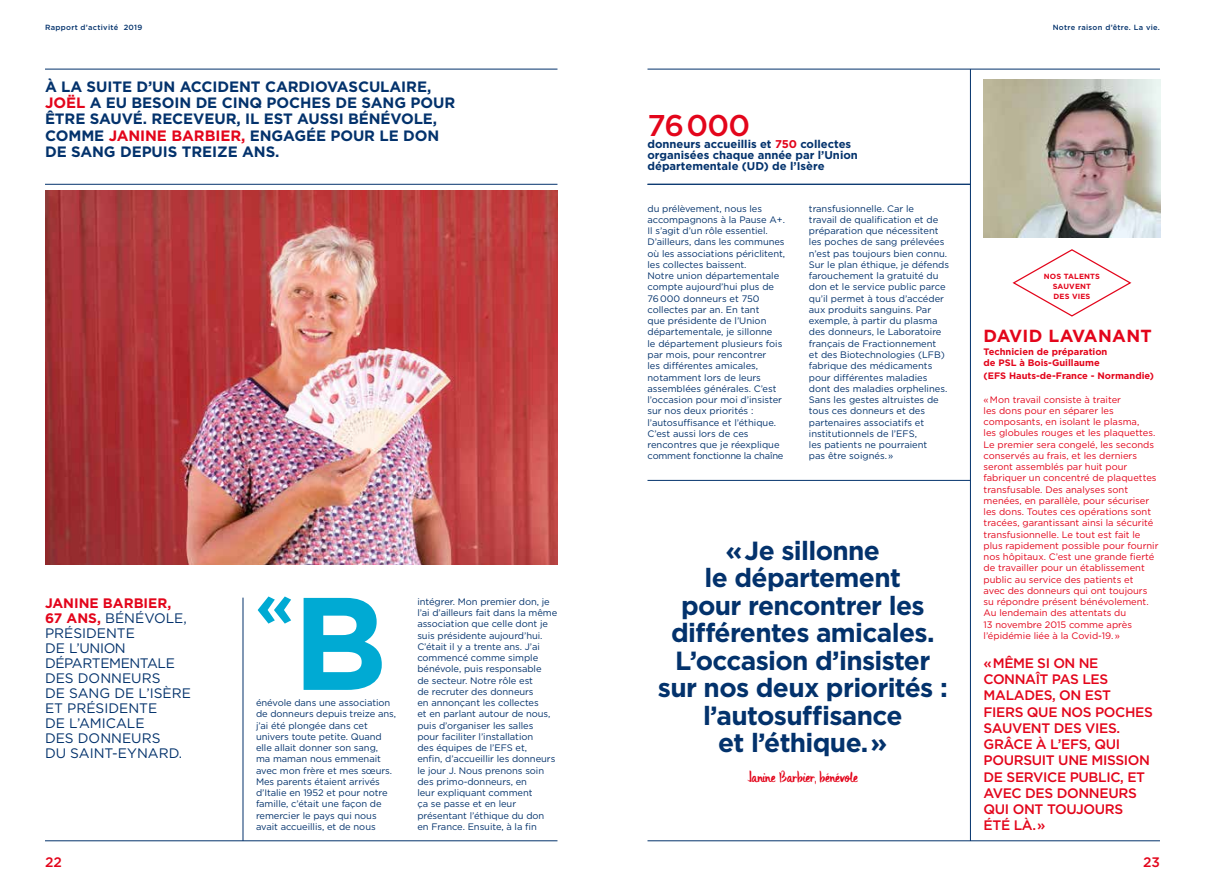
<style>
.page{position:relative;width:1205px;height:886px;background:#fff}
.page>*{position:absolute;margin:0;border:0;box-sizing:border-box;transform-origin:0 0}
.t1{font:700 131.38px "Gotham";color:#00aad3}
.t2{font:700 60px "Gotham";color:#00aad3}
.t3{font:500 30px "Gotham";color:#e3051b}
.t4{font:700 26.25px/27.5px "Gotham";letter-spacing:-.025em;color:#03326c;text-align:center}
.t5{font:700 17.5px "Gotham";letter-spacing:.02em;color:#e3051b}
.t6{font:16.25px "DK Uncle Edward";letter-spacing:-.055em;color:#e3051b}
.t7{font:700 15px/16.2px "Gotham";letter-spacing:-.005em;color:#03326c}
.t8{font:500 13.75px/16.2px "Gotham";letter-spacing:-.025em;color:#e3051b}
.t9{font:13.75px/15px "Gotham";color:#03326c}
.t10{font:700 11.25px/11.2px "Gotham";color:#03326c}
.t11{font:9.38px/11.2px "Gotham";letter-spacing:-.005em;color:#03326c}
.t12{font:9.38px/11.2px "Gotham";color:#e3051b}
.t13{font:700 9.38px/11.2px "Gotham";color:#e3051b}
.t14{font:500 7.5px "Gotham";letter-spacing:.04em;color:#03326c}
.t15{font:700 7.5px/10px "Gotham";letter-spacing:.02em;color:#e3051b;text-align:center}
.s1{color:#e3051b}
.s2{font-weight:700;color:#e3051b}
</style>
<div class="page">
<hr style="left:45px;top:69px;width:512px;height:1px;background:#03326c">
<hr style="left:647px;top:69px;width:513px;height:1px;background:#03326c">
<hr style="left:45px;top:840px;width:512px;height:1px;background:#03326c">
<hr style="left:647px;top:840px;width:513px;height:1px;background:#03326c">
<hr style="left:45px;top:184px;width:512px;height:1px;background:#03326c">
<hr style="left:970px;top:69px;width:1px;height:772px;background:#03326c">
<img style="left:45px;top:191px;width:512px;height:374px">
<hr style="left:647px;top:184px;width:323px;height:1px;background:#03326c">
<hr style="left:647px;top:480px;width:323px;height:1px;background:#03326c">
<hr style="left:243px;top:598px;width:1px;height:243px;background:#03326c">
<img style="left:983px;top:80px;width:177px;height:158px">
<svg style="left:1012px;top:249px;width:120px;height:68px"></svg>
<p class="t14" style="left:45px;top:22px;width:99px">Rapport d’activité 2019</p>
<p class="t14" style="left:1052px;top:22px;width:109px">Notre raison d’être. La vie.</p>
<h3 class="t7" style="left:45px;top:78px;width:412px">À LA SUITE D’UN ACCIDENT CARDIOVASCULAIRE, <span class="s1">JOËL</span> A EU BESOIN DE CINQ POCHES DE SANG POUR ÊTRE SAUVÉ. RECEVEUR, IL EST AUSSI BÉNÉVOLE, COMME <span class="s1">JANINE BARBIER,</span> ENGAGÉE POUR LE DON DE SANG DEPUIS TREIZE ANS.</h3>
<h3 class="t9" style="left:45px;top:595px;width:147px"><span class="s2">JANINE BARBIER,<br>67 ANS,</span> BÉNÉVOLE,<br>PRÉSIDENTE<br>DE L’UNION<br>DÉPARTEMENTALE<br>DES DONNEURS<br>DE SANG DE L’ISÈRE<br>ET PRÉSIDENTE<br>DE L’AMICALE<br>DES DONNEURS<br>DU SAINT-EYNARD.</h3>
<h2 class="t2" style="left:255px;top:565px;width:40px">«</h2>
<h1 class="t1" style="left:292px;top:556px;width:96px">B</h1>
<p class="t11" style="left:256px;top:697px;width:142px">énévole dans une association de donneurs depuis treize ans, j’ai été plongée dans cet univers toute petite. Quand elle allait donner son sang,<br>ma maman nous emmenait avec mon frère et mes sœurs.<br>Mes parents étaient arrivés d’Italie en 1952 et pour notre famille, c’était une façon de remercier le pays qui nous avait accueillis, et de nous</p>
<p class="t11" style="left:417px;top:596px;width:141px">intégrer. Mon premier don, je l’ai d’ailleurs fait dans la même association que celle dont je suis présidente aujourd’hui.<br>C’était il y a trente ans. J’ai commencé comme simple bénévole, puis responsable<br>de secteur. Notre rôle est<br>de recruter des donneurs<br>en annonçant les collectes<br>et en parlant autour de nous, puis d’organiser les salles pour faciliter l’installation<br>des équipes de l’EFS et,<br>enfin, d’accueillir les donneurs le jour J. Nous prenons soin des primo-donneurs, en<br>leur expliquant comment<br>ça se passe et en leur présentant l’éthique du don en France. Ensuite, à la fin</p>
<h3 class="t3" style="left:647px;top:106px;width:104px">76 000</h3>
<p class="t10" style="left:647px;top:138px;width:212px">donneurs accueillis et <span class="s1">750</span> collectes organisées chaque année par l’Union départementale (UD) de l’Isère</p>
<p class="t11" style="left:647px;top:203px;width:139px">du prélèvement, nous les accompagnons à la Pause A+.<br>Il s’agit d’un rôle essentiel.<br>D’ailleurs, dans les communes où les associations périclitent, les collectes baissent.<br>Notre union départementale compte aujourd’hui plus de<br>76 000 donneurs et 750 collectes par an. En tant<br>que présidente de l’Union départementale, je sillonne<br>le département plusieurs fois par mois, pour rencontrer<br>les différentes amicales, notamment lors de leurs assemblées générales. C’est l’occasion pour moi d’insister sur nos deux priorités : l’autosuffisance et l’éthique.<br>C’est aussi lors de ces rencontres que je réexplique comment fonctionne la chaîne</p>
<p class="t11" style="left:809px;top:203px;width:142px">transfusionnelle. Car le<br>travail de qualification et de préparation que nécessitent les poches de sang prélevées n’est pas toujours bien connu.<br>Sur le plan éthique, je défends farouchement la gratuité du don et le service public parce qu’il permet à tous d’accéder aux produits sanguins. Par exemple, à partir du plasma des donneurs, le Laboratoire français de Fractionnement<br>et des Biotechnologies (LFB) fabrique des médicaments pour différentes maladies dont des maladies orphelines.<br>Sans les gestes altruistes de tous ces donneurs et des partenaires associatifs et institutionnels de l’EFS,<br>les patients ne pourraient<br>pas être soignés. »</p>
<h3 class="t4" style="left:658px;top:537px;width:291px">« Je sillonne<br>le département<br>pour rencontrer les différentes amicales.<br>L’occasion d’insister sur nos deux priorités : l’autosuffisance<br>et l’éthique. »</h3>
<h3 class="t6" style="left:747px;top:768px;width:113px">Janine Barbier, bénévole</h3>
<p class="t15" style="left:1044px;top:271px;width:58px">NOS TALENTS<br>SAUVENT<br>DES VIES</p>
<h3 class="t5" style="left:983px;top:324px;width:170px">DAVID LAVANANT</h3>
<p class="t13" style="left:983px;top:346px;width:125px">Technicien de préparation de PSL à Bois-Guillaume</p>
<p class="t13" style="left:983px;top:370px;width:172px">(EFS Hauts-de-France - Normandie)</p>
<p class="t12" style="left:983px;top:393px;width:176px">« Mon travail consiste à traiter<br>les dons pour en séparer les composants, en isolant le plasma,<br>les globules rouges et les plaquettes.<br>Le premier sera congelé, les seconds conservés au frais, et les derniers seront assemblés par huit pour fabriquer un concentré de plaquettes transfusable. Des analyses sont menées, en parallèle, pour sécuriser les dons. Toutes ces opérations sont tracées, garantissant ainsi la sécurité transfusionnelle. Le tout est fait le plus rapidement possible pour fournir nos hôpitaux. C’est une grande fierté de travailler pour un établissement public au service des patients et<br>avec des donneurs qui ont toujours su répondre présent bénévolement.<br>Au lendemain des attentats du<br>13 novembre 2015 comme après l’épidémie liée à la Covid-19. »</p>
<h3 class="t8" style="left:983px;top:654px;width:171px">« MÊME SI ON NE<br>CONNAÎT PAS LES<br>MALADES, ON EST<br>FIERS QUE NOS POCHES<br>SAUVENT DES VIES.<br>GRÂCE À L’EFS, QUI<br>POURSUIT UNE MISSION<br>DE SERVICE PUBLIC, ET<br>AVEC DES DONNEURS<br>QUI ONT TOUJOURS<br>ÉTÉ LÀ. »</h3>
<h3 class="t8" style="left:45px;top:853px;width:18px">22</h3>
<h3 class="t8" style="left:1143px;top:853px;width:18px">23</h3>
</div>
